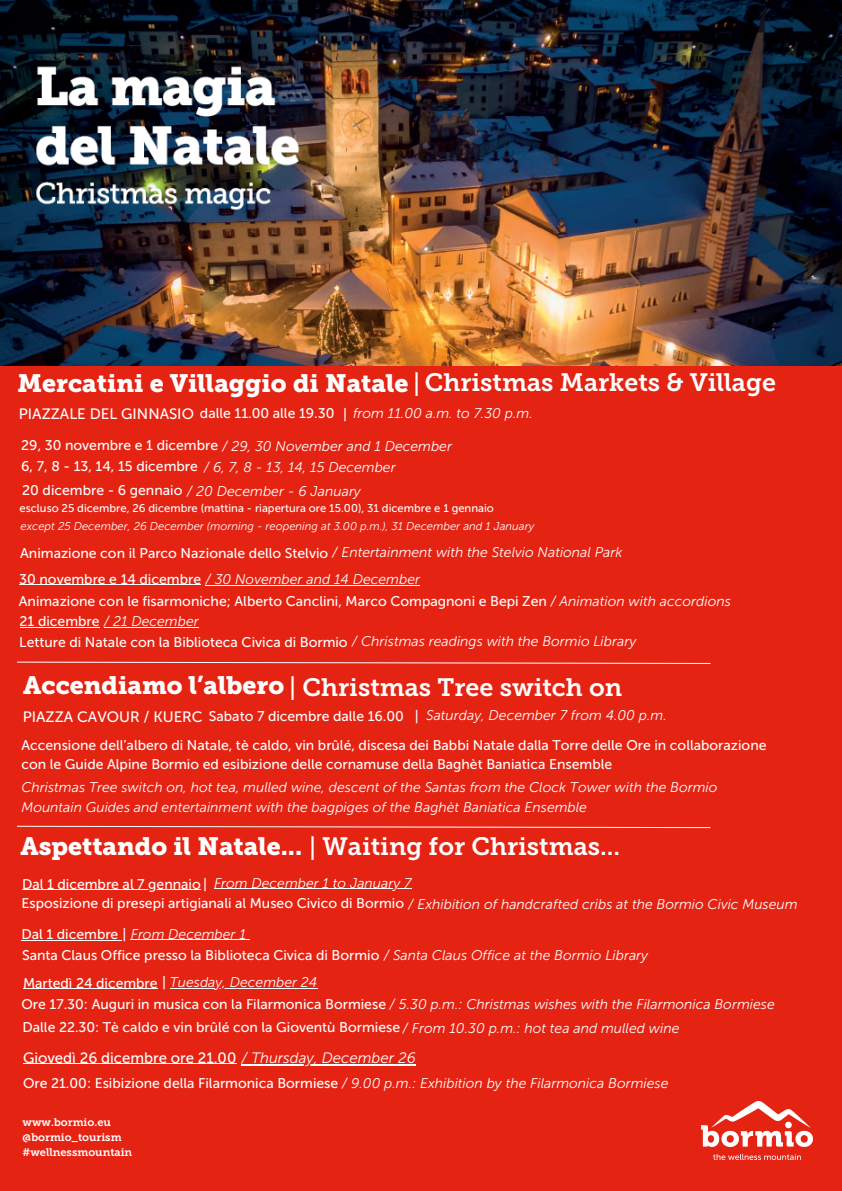
<style>
.page{position:relative;width:842px;height:1191px;background:#fff}
.page>*{position:absolute;margin:0;border:0;box-sizing:border-box;transform-origin:0 0}
.t1{font:25px "Museo Slab 700";color:#fff}
.t2{font:25px "Museo Slab 900";color:#fff}
.t3{font:15px "Museo Sans 500";color:#fff}
.t4{font:14px/19.5px "Museo Sans 500";color:#fff}
.t5{font:italic 14px/19.5px "Museo Sans 300";color:#fff}
.t6{font:italic 11.2px "Museo Sans 300";color:#fff}
.t7{font:11.2px "Museo Sans 500";color:#fff}
.t8{font:11px "Museo Slab 700";color:#fff}
.s1{font-family:"Museo Sans 500"}
.s2{font-family:"Museo Slab 700"}
.s3{font-size:14px}
.s4{font-family:"Museo Sans 500";font-style:normal}
.s5{font-family:"Museo Sans 300";font-style:italic}
.s6{font-family:"Museo Slab 900"}
.s7{font-size:15px}
</style>
<div class="page">
<div style="left:0;top:0;width:842px;height:1190px;background:#e42313"></div>
<img style="left:0;top:0;width:842px;height:365px">
<svg style="left:17px;top:661px;width:694px;height:3px"></svg>
<svg style="left:17px;top:825px;width:694px;height:3px"></svg>
<img style="left:702px;top:1101px;width:110px;height:58px">
<hr style="left:22px;top:889px;width:179px;height:1px;background:#fff">
<hr style="left:214px;top:888px;width:198px;height:1px;background:#fff">
<hr style="left:23px;top:1063px;width:213px;height:1px;background:#fff">
<hr style="left:241px;top:1063px;width:175px;height:2px;background:#fff">
<hr style="left:23px;top:988px;width:135px;height:1px;background:#fff">
<hr style="left:170px;top:987px;width:147px;height:1px;background:#fff">
<hr style="left:21px;top:940px;width:97px;height:1px;background:#fff">
<hr style="left:131px;top:939px;width:115px;height:1px;background:#fff">
<hr style="left:19px;top:584px;width:182px;height:1px;background:#fff">
<hr style="left:205px;top:584px;width:215px;height:1px;background:#fff">
<hr style="left:20px;top:627px;width:80px;height:1px;background:#fff">
<hr style="left:104px;top:627px;width:95px;height:1px;background:#fff">
<p class="t2" style="left:18px;top:373px;width:760px">Mercatini e Villaggio di Natale <span class="s1">|</span> <span class="s2">Christmas Markets &amp; Village</span></p>
<h1 class="t3" style="left:19px;top:405px;width:317px">PIAZZALE DEL GINNASIO <span class="s3">dalle 11.00 alle 19.30</span></h1>
<h3 class="t5" style="left:343px;top:403px;width:191px"><span class="s4">|</span> from 11.00 a.m. to 7.30 p.m.</h3>
<h3 class="t5" style="left:21px;top:436px;width:432px"><span class="s4">29, 30 novembre e 1 dicembre</span> / 29, 30 November and 1 December</h3>
<h3 class="t5" style="left:21px;top:457px;width:376px"><span class="s4">6, 7, 8 - 13, 14, 15 dicembre</span> / 6, 7, 8 - 13, 14, 15 December</h3>
<h3 class="t5" style="left:22px;top:481px;width:340px"><span class="s4">20 dicembre - 6 gennaio</span> / 20 December - 6 January</h3>
<h3 class="t7" style="left:20px;top:501px;width:476px">escluso 25 dicembre, 26 dicembre (mattina - riapertura ore 15.00), 31 dicembre e 1 gennaio</h3>
<p class="t6" style="left:21px;top:519px;width:515px">except 25 December, 26 December (morning - reopening at 3.00 p.m.), 31 December and 1 January</p>
<p class="t4" style="left:20px;top:543px;width:604px">Animazione con il Parco Nazionale dello Stelvio <span class="s5">/ Entertainment with the Stelvio National Park</span></p>
<h3 class="t4" style="left:19px;top:591px;width:714px">Animazione con le fisarmoniche; Alberto Canclini, Marco Compagnoni e Bepi Zen <span class="s5">/ Animation with accordions</span></h3>
<h3 class="t5" style="left:20px;top:611px;width:181px"><span class="s4">21 dicembre</span> / 21 December</h3>
<h3 class="t4" style="left:19px;top:632px;width:330px">Letture di Natale con la Biblioteca Civica di Bormio</h3>
<h3 class="t5" style="left:352px;top:631px;width:286px">/ Christmas readings with the Bormio Library</h3>
<h3 class="t5" style="left:19px;top:569px;width:402px"><span class="s4">30 novembre e 14 dicembre</span> / 30 November and 14 December</h3>
<h3 class="t1" style="left:23px;top:677px;width:601px"><span class="s6">Accendiamo l’albero</span> <span class="s1">|</span> Christmas Tree switch on</h3>
<h3 class="t4" style="left:23px;top:706px;width:383px"><span class="s7">PIAZZA CAVOUR / KUERC</span> Sabato 7 dicembre dalle 16.00</h3>
<h3 class="t5" style="left:426px;top:705px;width:242px">Saturday, December 7 from 4.00 p.m.</h3>
<h3 class="t4" style="left:21px;top:735px;width:747px">Accensione dell’albero di Natale, tè caldo, vin brûlé, discesa dei Babbi Natale dalla Torre delle Ore in collaborazione con le Guide Alpine Bormio ed esibizione delle cornamuse della Baghèt Baniatica Ensemble</h3>
<h3 class="t5" style="left:21px;top:777px;width:698px">Christmas Tree switch on, hot tea, mulled wine, descent of the Santas from the Clock Tower with the Bormio<br>Mountain Guides and entertainment with the bagpiges of the Baghèt Baniatica Ensemble</h3>
<h3 class="t1" style="left:21px;top:836px;width:601px"><span class="s6">Aspettando il Natale...</span> <span class="s1">|</span> Waiting for Christmas...</h3>
<h1 class="t4" style="left:22px;top:873px;width:187px">Dal 1 dicembre al 7 gennaio |</h1>
<h1 class="t5" style="left:214px;top:873px;width:199px">From December 1 to January 7</h1>
<h2 class="t4" style="left:21px;top:893px;width:778px">Esposizione di presepi artigianali al Museo Civico di Bormio <span class="s5">/ Exhibition of handcrafted cribs at the Bormio Civic Museum</span></h2>
<h3 class="t4" style="left:415px;top:706px;width:5px">|</h3>
<h3 class="t4" style="left:21px;top:924px;width:226px">Dal 1 dicembre | <span class="s5">From December 1</span></h3>
<h3 class="t4" style="left:22px;top:945px;width:628px">Santa Claus Office presso la Biblioteca Civica di Bormio <span class="s5">/ Santa Claus Office at the Bormio Library</span></h3>
<h1 class="t4" style="left:23px;top:973px;width:296px">Martedì 24 dicembre | <span class="s5">Tuesday, December 24</span></h1>
<h3 class="t5" style="left:21px;top:994px;width:755px"><span class="s4">Ore 17.30: Auguri in musica con la Filarmonica Bormiese</span> / 5.30 p.m.: Christmas wishes with the Filarmonica Bormiese</h3>
<p class="t4" style="left:23px;top:1017px;width:658px">Dalle 22.30: Tè caldo e vin brûlé con la Gioventù Bormiese <span class="s5">/ From 10.30 p.m.: hot tea and mulled wine</span></p>
<h3 class="t3" style="left:23px;top:1048px;width:394px">Giovedì 26 dicembre ore 21.00 <span class="s5">/ Thursday, December 26</span></h3>
<p class="t5" style="left:23px;top:1072px;width:647px"><span class="s4">Ore 21.00: Esibizione della Filarmonica Bormiese</span> / 9.00 p.m.: Exhibition by the Filarmonica Bormiese</p>
<p class="t8" style="left:23px;top:1117px;width:90px">www.bormio.eu</p>
<h3 class="t8" style="left:23px;top:1132px;width:101px">@bormio_tourism</h3>
<h3 class="t8" style="left:23px;top:1147px;width:111px">#wellnessmountain</h3>
</div>
